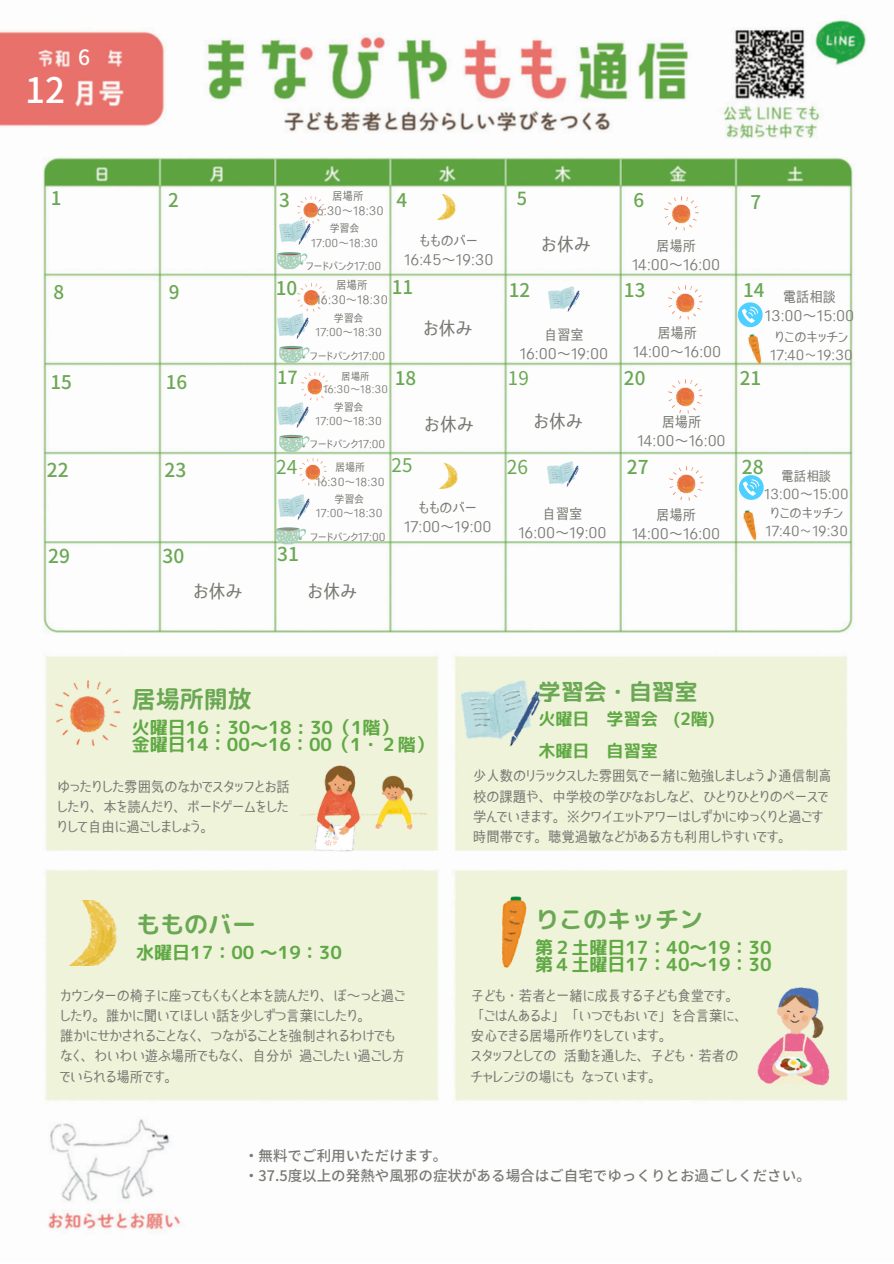
<style>
.page{position:relative;width:894px;height:1264px;background:#fff}
.page>*{position:absolute;margin:0;border:0;box-sizing:border-box;transform-origin:0 0}
.t1{font:500 35.1px "Noto Sans JP";color:#fff}
.t2{font:24px "rounded mplus 1 p bold";color:#6aa853}
.t3{font:24px "Nico Moji";color:#6aa853}
.t4{font:22.65px "rounded mplus 1 p bold";color:#6aa853}
.t5{font:500 21.15px "Noto Sans JP";color:#fff}
.t6{font:500 19.05px "Noto Sans JP";color:#6aa853}
.t7{font:19.05px "Noto Sans JP";color:#6aa853}
.t8{font:500 18.9px "Noto Sans JP";color:#6aa853}
.t9{font:18.9px "Smart Font UI Proportional";color:#7a7a74}
.t10{font:18.9px "Noto Sans JP";color:#6aa853}
.t11{font:18.75px "Noto Sans JP";color:#6aa853}
.t12{font:18px/16.8px "rounded mplus 1 p bold";color:#60a944}
.t13{font:500 18px "Noto Sans JP";color:#6aa853}
.t14{font:17.1px "rounded mplus 1 p bold";color:#60a944}
.t15{font:14.55px/20.2px "Smart Font UI Proportional";color:#7a7a74}
.t16{font:500 14.55px/20.2px "Noto Sans JP";color:#7a7a74}
.t17{font:14.4px/19.2px "Smart Font UI Proportional";color:#7a7a74;text-align:center}
.t18{font:13.5px/18px "Smart Font UI Proportional";color:#7a7a74;text-align:center}
.t19{font:11.4px "Smart Font UI Proportional";color:#7a7a74}
.t20{font:10.95px "Smart Font UI Proportional";color:#7a7a74}
.t21{font:10.8px "Smart Font UI Proportional";color:#7a7a74}
.t22{font:10.35px "Smart Font UI Proportional";color:#7a7a74}
</style>
<div class="page">
<img style="left:0;top:20px;width:866px;height:1210px">
<img style="left:55px;top:678px;width:65px;height:69px">
<img style="left:456px;top:677px;width:89px;height:71px">
<img style="left:55px;top:900px;width:70px;height:65px">
<img style="left:500px;top:894px;width:27px;height:76px">
<img style="left:757px;top:987px;width:72px;height:98px">
<img style="left:301px;top:762px;width:126px;height:90px">
<img style="left:668px;top:379px;width:34px;height:35px">
<img style="left:275px;top:401px;width:35px;height:27px">
<img style="left:301px;top:372px;width:27px;height:28px">
<svg style="left:279px;top:435px;width:30px;height:17px"></svg>
<img style="left:276px;top:493px;width:35px;height:27px">
<svg style="left:276px;top:527px;width:30px;height:17px"></svg>
<img style="left:299px;top:457px;width:27px;height:29px">
<svg style="left:737px;top:302px;width:25px;height:25px"></svg>
<img style="left:664px;top:196px;width:34px;height:34px">
<svg style="left:738px;top:475px;width:25px;height:25px"></svg>
<img style="left:275px;top:312px;width:35px;height:27px">
<img style="left:298px;top:283px;width:27px;height:28px">
<svg style="left:279px;top:346px;width:30px;height:17px"></svg>
<img style="left:668px;top:284px;width:34px;height:35px">
<img style="left:747px;top:333px;width:16px;height:34px">
<img style="left:546px;top:286px;width:35px;height:27px">
<img style="left:545px;top:461px;width:35px;height:27px">
<img style="left:669px;top:466px;width:34px;height:35px">
<img style="left:436px;top:461px;width:24px;height:29px">
<img style="left:297px;top:195px;width:27px;height:29px">
<img style="left:277px;top:218px;width:35px;height:27px">
<svg style="left:277px;top:252px;width:30px;height:17px"></svg>
<img style="left:433px;top:193px;width:25px;height:29px">
<img style="left:742px;top:509px;width:16px;height:34px">
<p class="t1" style="left:25px;top:62px;width:41px">12</p>
<p class="t5" style="left:78px;top:40px;width:14px">6</p>
<p class="t19" style="left:332px;top:190px;width:33px">居場所</p>
<p class="t19" style="left:312px;top:205px;width:73px">16:30～18:30</p>
<p class="t8" style="left:51px;top:182px;width:12px">1</p>
<p class="t8" style="left:168px;top:185px;width:12px">2</p>
<p class="t8" style="left:279px;top:185px;width:12px">3</p>
<h4 class="t8" style="left:396px;top:185px;width:12px">4</h4>
<p class="t13" style="left:516px;top:184px;width:12px">5</p>
<p class="t21" style="left:329px;top:223px;width:31px">学習会</p>
<p class="t21" style="left:311px;top:237px;width:68px">17:00～18:30</p>
<p class="t21" style="left:306px;top:261px;width:77px">フードバンク17:00</p>
<p class="t17" style="left:404px;top:231px;width:91px">もものバー<br>16:45～19:30</p>
<h6 class="t9" style="left:541px;top:234px;width:51px">お休み</h6>
<p class="t8" style="left:633px;top:185px;width:12px">6</p>
<p class="t17" style="left:632px;top:236px;width:90px">居場所<br>14:00～16:00</p>
<p class="t8" style="left:750px;top:187px;width:12px">7</p>
<h4 class="t8" style="left:54px;top:277px;width:12px">8</h4>
<p class="t8" style="left:169px;top:277px;width:12px">9</p>
<h6 class="t8" style="left:50px;top:367px;width:23px">15</h6>
<p class="t8" style="left:166px;top:367px;width:23px">16</p>
<p class="t8" style="left:276px;top:273px;width:23px">10</p>
<p class="t13" style="left:277px;top:363px;width:22px">17</p>
<p class="t19" style="left:336px;top:279px;width:33px">居場所</p>
<h6 class="t19" style="left:316px;top:294px;width:73px">16:30～18:30</h6>
<p class="t8" style="left:391px;top:272px;width:23px">11</p>
<p class="t8" style="left:508px;top:275px;width:23px">12</p>
<p class="t8" style="left:623px;top:275px;width:23px">13</p>
<p class="t8" style="left:743px;top:275px;width:23px">14</p>
<p class="t17" style="left:764px;top:287px;width:91px">電話相談<br>13:00～15:00</p>
<h4 class="t21" style="left:334px;top:312px;width:31px">学習会</h4>
<p class="t21" style="left:315px;top:326px;width:68px">17:00～18:30</p>
<p class="t9" style="left:423px;top:318px;width:51px">お休み</p>
<p class="t17" style="left:633px;top:323px;width:90px">居場所<br>14:00～16:00</p>
<p class="t17" style="left:519px;top:324px;width:90px">自習室<br>16:00～19:00</p>
<h6 class="t18" style="left:770px;top:328px;width:84px">りこのキッチン<br>17:40〜19:30</h6>
<p class="t21" style="left:310px;top:350px;width:77px">フードバンク17:00</p>
<p class="t22" style="left:341px;top:370px;width:30px">居場所</p>
<p class="t22" style="left:323px;top:384px;width:66px">16:30～18:30</p>
<p class="t8" style="left:394px;top:363px;width:23px">18</p>
<p class="t10" style="left:507px;top:363px;width:22px">19</p>
<p class="t8" style="left:623px;top:363px;width:23px">20</p>
<p class="t8" style="left:739px;top:363px;width:23px">21</p>
<p class="t21" style="left:334px;top:401px;width:31px">学習会</p>
<p class="t21" style="left:315px;top:415px;width:68px">17:00～18:30</p>
<p class="t21" style="left:310px;top:439px;width:77px">フードバンク17:00</p>
<p class="t20" style="left:335px;top:461px;width:32px">居場所</p>
<p class="t20" style="left:316px;top:476px;width:70px">16:30～18:30</p>
<p class="t6" style="left:47px;top:454px;width:23px">22</p>
<p class="t6" style="left:164px;top:454px;width:23px">23</p>
<p class="t11" style="left:391px;top:450px;width:22px">25</p>
<p class="t7" style="left:276px;top:452px;width:23px">24</p>
<p class="t9" style="left:424px;top:414px;width:51px">お休み</p>
<h6 class="t6" style="left:48px;top:541px;width:23px">29</h6>
<p class="t6" style="left:162px;top:541px;width:23px">30</p>
<p class="t21" style="left:334px;top:493px;width:31px">学習会</p>
<p class="t21" style="left:316px;top:508px;width:68px">17:00～18:30</p>
<p class="t6" style="left:277px;top:539px;width:23px">31</p>
<p class="t21" style="left:310px;top:531px;width:77px">フードバンク17:00</p>
<p class="t9" style="left:193px;top:581px;width:51px">お休み</p>
<p class="t9" style="left:307px;top:581px;width:51px">お休み</p>
<h6 class="t17" style="left:404px;top:497px;width:89px">もものバー<br>17:00～19:00</h6>
<p class="t9" style="left:533px;top:411px;width:51px">お休み</p>
<p class="t17" style="left:637px;top:412px;width:90px">居場所<br>14:00～16:00</p>
<h6 class="t7" style="left:506px;top:451px;width:23px">26</h6>
<p class="t6" style="left:626px;top:451px;width:23px">27</p>
<p class="t6" style="left:741px;top:451px;width:23px">28</p>
<p class="t18" style="left:764px;top:467px;width:86px">電話相談<br>13:00～15:00</p>
<p class="t17" style="left:518px;top:503px;width:90px">自習室<br>16:00～19:00</p>
<p class="t17" style="left:632px;top:505px;width:90px">居場所<br>14:00～16:00</p>
<p class="t18" style="left:765px;top:504px;width:84px">りこのキッチン<br>17:40〜19:30</p>
<h6 class="t3" style="left:132px;top:687px;width:121px">居場所開放</h6>
<p class="t12" style="left:132px;top:719px;width:303px">火曜日16 : 30～18 : 30（1階）<br>金曜日14：00〜16：00（1・２階）</p>
<p class="t4" style="left:538px;top:676px;width:160px">学習会・自習室</p>
<p class="t14" style="left:538px;top:706px;width:178px">火曜日 学習会 (2階)</p>
<p class="t14" style="left:538px;top:738px;width:121px">木曜日 自習室</p>
<p class="t15" style="left:57px;top:776px;width:234px;text-align:justify">ゆったりした雰囲気のなかでスタッフとお話したり、本を読んだり、ボードゲームをしたりして自由に過ごしましょう。</p>
<p class="t15" style="left:473px;top:765px;width:360px">少人数のリラックスした雰囲気で一緒に勉強しましょう♪通信制高校の課題や、中学校の学びなおしなど、ひとりひとりのペースで学んでいきます。※クワイエットアワーはしずかにゆっくりと過ごす時間帯です。聴覚過敏などがある方も利用しやすいです。</p>
<p class="t2" style="left:136px;top:907px;width:121px">もものバー</p>
<p class="t12" style="left:136px;top:944px;width:207px">水曜日17：00 〜19：30</p>
<h4 class="t2" style="left:535px;top:902px;width:169px">りこのキッチン</h4>
<p class="t12" style="left:535px;top:938px;width:238px">第２土曜日17：40〜19：30第４土曜日17：40〜19：30</p>
<p class="t15" style="left:60px;top:984px;width:346px">カウンターの椅子に座ってもくもくと本を読んだり、ぼ～っと過ごしたり。誰かに聞いてほしい話を少しずつ言葉にしたり。<br>誰かにせかされることなく、つながることを強制されるわけでもなく、わいわい遊ぶ場所でもなく、自分が過ごしたい過ごし方でいられる場所です。</p>
<p class="t15" style="left:471px;top:984px;width:278px">子ども・若者と一緒に成長する子ども食堂です。「ごはんあるよ」「いつでもおいで」を合言葉に、安心できる居場所作りをしています。<br>スタッフとしての活動を通した、子ども・若者のチャレンジの場にもなっています。</p>
<p class="t16" style="left:244px;top:1144px;width:568px">・無料でご利用いただけます。<br>・37.5度以上の発熱や風邪の症状がある場合はご自宅でゆっくりとお過ごしください。</p>
</div>
